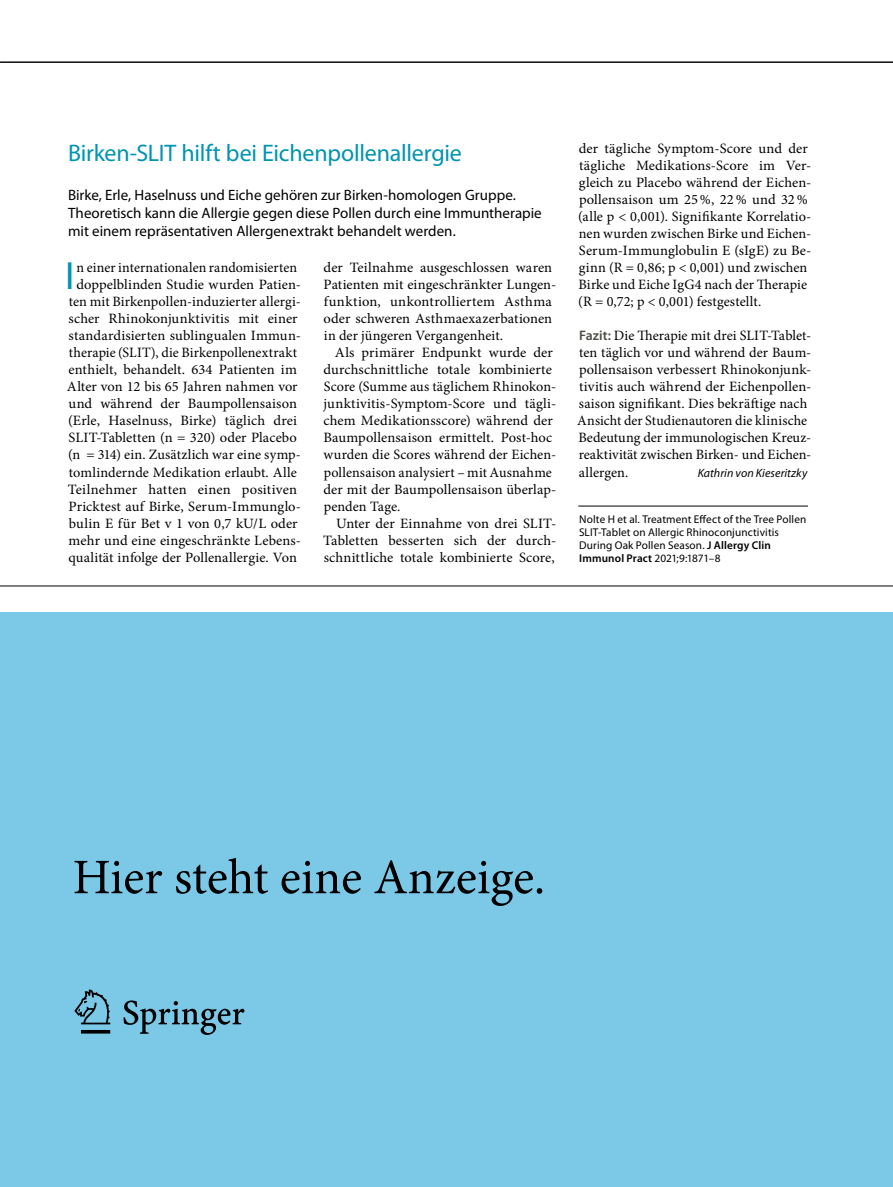
<style>
.page{position:relative;width:893px;height:1187px;background:#fff}
.page>*{position:absolute;margin:0;border:0;box-sizing:border-box;transform-origin:0 0}
.Para_Initial_2{font:39.45px "Myriad Pro";color:#0094b1}
.Title_2{font:24px "Myriad Pro";letter-spacing:-.01em;color:#0094b1}
.Trailer_2{font:15px/18px "Myriad Pro";color:#000}
.Para_Initial_2-2{font:14.25px/17px "Minion Pro";letter-spacing:.005em;color:#000}
.Para_Indent{font:14.25px/17px "Minion Pro";letter-spacing:.005em;color:#000}
.Para_Dateline{font:14.25px/17px "Minion Pro";color:#000}
.Para_Dateline-2{font:italic 12px "Myriad Pro";letter-spacing:.005em;color:#000}
.Source_x{font:11.25px/12.8px "Myriad Pro";letter-spacing:.01em;color:#000}
.s1{font-family:"Myriad Pro";font-weight:600;font-size:13.8px;color:#4d4c47}
.s2{font-weight:600}
</style>
<div class="page">
<hr style="left:578px;top:506px;width:230px;height:1px;background:#000">
<hr style="left:0;top:585px;width:893px;height:1px;background:#000">
<hr style="left:0;top:62px;width:893px;height:1px;background:#000">
<div style="left:0;top:612px;width:893px;height:574px;background:#7bc8e7"></div>
<svg style="left:75px;top:857px;width:467px;height:48px"></svg>
<svg style="left:75px;top:989px;width:169px;height:45px"></svg>
<p class="Title_2" style="left:68px;top:138px;width:395px">Birken-SLIT hilft bei Eichenpollenallergie</p>
<p class="Trailer_2" style="left:68px;top:185px;width:475px">Birke, Erle, Haselnuss und Eiche gehören zur Birken-homologen Gruppe.<br>Theoretisch kann die Allergie gegen diese Pollen durch eine Immuntherapie mit einem repräsentativen Allergenextrakt behandelt werden.</p>
<p class="Para_Initial_2" style="left:65px;top:252px;width:11px">I</p>
<p class="Para_Initial_2-2" style="left:77px;top:259px;width:222px">n einer internationalen randomisierten</p>
<p class="Para_Initial_2-2" style="left:324px;top:259px;width:234px">der Teilnahme ausgeschlossen waren Patienten mit eingeschränkter Lungen&shy;funktion, unkontrolliertem Asthma oder schweren Asthmaexazerbationen in der jüngeren Vergangenheit.</p>
<p class="Para_Indent" style="left:323px;top:344px;width:234px;text-indent:11px">Als primärer Endpunkt wurde der durchschnittliche totale kombinierte Score (Summe aus täglichem Rhinokon&shy;junktivitis-Symptom-Score und tägli&shy;chem Medikationsscore) während der Baumpollensaison ermittelt. Post-hoc wurden die Scores während der Eichen&shy;pollensaison analysiert – mit Ausnahme der mit der Baumpollensaison überlap&shy;penden Tage.</p>
<p class="Para_Indent" style="left:323px;top:514px;width:235px;text-align:justify;text-indent:13px">Unter der Einnahme von drei SLIT-Tabletten besserten sich der durch&shy;schnittliche totale kombinierte Score,</p>
<p class="Para_Initial_2-2" style="left:76px;top:276px;width:226px">doppelblinden Studie wurden Patien-</p>
<p class="Para_Initial_2-2" style="left:69px;top:293px;width:234px">ten mit Birkenpollen-induzierter allergi-</p>
<p class="Para_Initial_2-2" style="left:69px;top:310px;width:230px">scher Rhinokonjunktivitis mit einer</p>
<p class="Para_Initial_2-2" style="left:69px;top:327px;width:234px">standardisierten sublingualen Immun-</p>
<p class="Para_Initial_2-2" style="left:69px;top:344px;width:230px">therapie (SLIT), die Birkenpollenextrakt</p>
<p class="Para_Initial_2-2" style="left:68px;top:361px;width:230px">enthielt, behandelt. 634 Patienten im</p>
<p class="Para_Initial_2-2" style="left:67px;top:378px;width:232px">Alter von 12 bis 65 Jahren nahmen vor</p>
<p class="Para_Initial_2-2" style="left:69px;top:395px;width:230px">und während der Baumpollensaison</p>
<p class="Para_Initial_2-2" style="left:68px;top:412px;width:230px">(Erle, Haselnuss, Birke) täglich drei</p>
<p class="Para_Initial_2-2" style="left:69px;top:429px;width:230px">SLIT-Tabletten (n = 320) oder Placebo</p>
<p class="Para_Initial_2-2" style="left:68px;top:446px;width:234px">(n = 314) ein. Zusätzlich war eine symp-</p>
<p class="Para_Initial_2-2" style="left:69px;top:463px;width:229px">tomlindernde Medikation erlaubt. Alle</p>
<p class="Para_Initial_2-2" style="left:68px;top:480px;width:231px">Teilnehmer hatten einen positiven</p>
<p class="Para_Initial_2-2" style="left:68px;top:497px;width:234px">Pricktest auf Birke, Serum-Immunglo-</p>
<p class="Para_Initial_2-2" style="left:69px;top:514px;width:230px">bulin E für Bet v 1 von 0,7 kU/L oder</p>
<p class="Para_Initial_2-2" style="left:69px;top:531px;width:234px">mehr und eine eingeschränkte Lebens-</p>
<p class="Para_Initial_2-2" style="left:68px;top:548px;width:230px">qualität infolge der Pollenallergie. Von</p>
<p class="Para_Indent" style="left:578px;top:140px;width:235px">der tägliche Symptom-Score und der tägliche Medikations-Score im Ver&shy;gleich zu Placebo während der Eichen&shy;pollensaison um 25%, 22% und 32% (alle p &lt; 0,001). Signifikante Korrelatio&shy;nen wurden zwischen Birke und Eichen-Serum-Immunglobulin E (sIgE) zu Be&shy;ginn (R = 0,86; p &lt; 0,001) und zwischen Birke und Eiche IgG4 nach der Therapie (R = 0,72; p &lt; 0,001) festgestellt.</p>
<p class="Para_Dateline" style="left:577px;top:327px;width:236px"><span class="s1">Fazit:</span> Die Therapie mit drei SLIT-Tablet&shy;ten täglich vor und während der Baum&shy;pollensaison verbessert Rhinokonjunk&shy;tivitis auch während der Eichenpollen&shy;saison signifikant. Dies bekräftige nach Ansicht der Studienautoren die klinische Bedeutung der immunologischen Kreuz&shy;reaktivität zwischen Birken- und Eichen&shy;allergen.</p>
<p class="Para_Dateline-2" style="left:698px;top:465px;width:111px">Kathrin von Kieseritzky</p>
<p class="Source_x" style="left:579px;top:513px;width:229px">Nolte H et al. Treatment Effect of the Tree Pollen SLIT-Tablet on Allergic Rhinoconjunctivitis During Oak Pollen Season. <span class="s2">J Allergy Clin Immunol Pract</span> 2021;9:1871–8</p>
</div>
